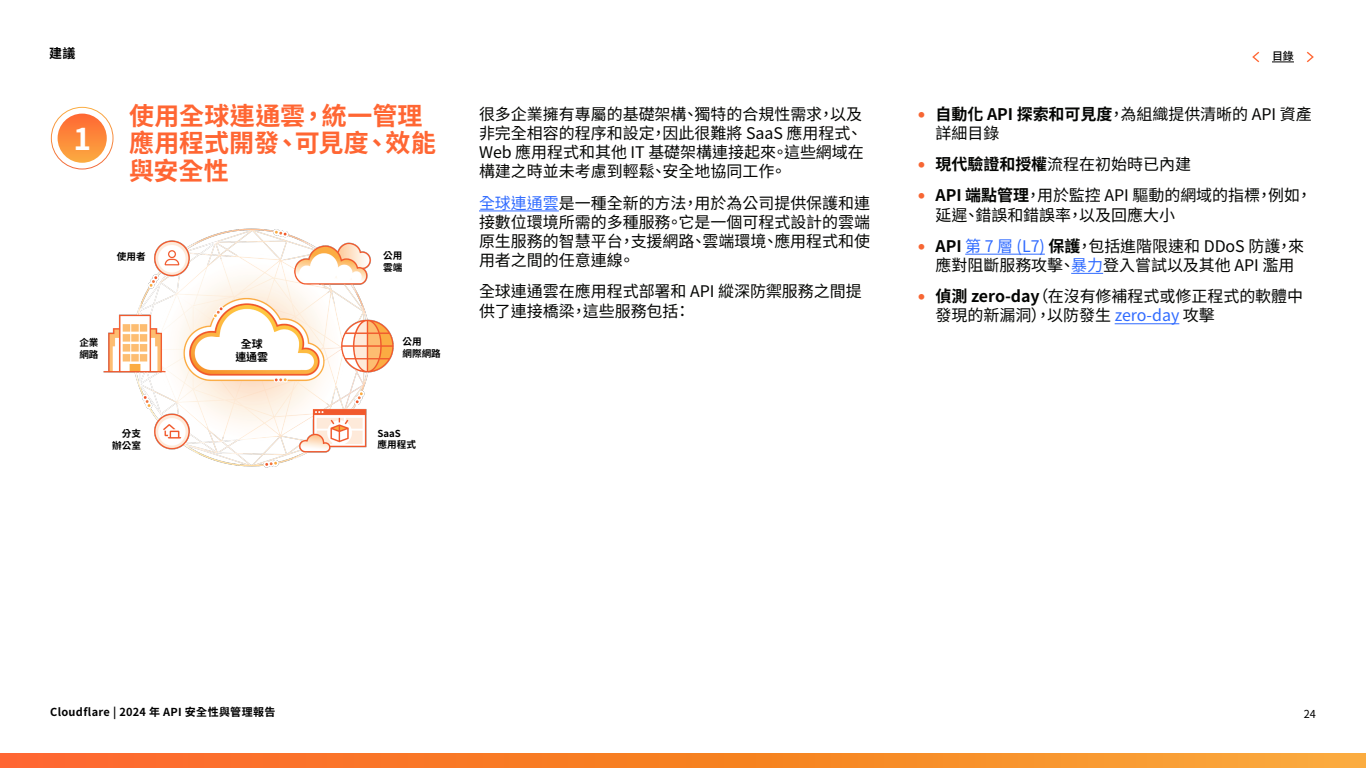
<style>
.page{position:relative;width:1366px;height:768px;background:#fff}
.page>*{position:absolute;margin:0;border:0;box-sizing:border-box;transform-origin:0 0}
.t1{font:700 30px "Noto Sans CJ Ktc";color:#fff}
.Chapter_Headline{font:700 25px/27.5px "Noto Sans CJ Ktc";letter-spacing:.005em;color:#f63}
.t2{font:16px/19.2px "Noto Sans CJ Ktc";color:#040503}
.Copy{font:700 13px "Noto Sans CJ Ktc";color:#000}
.t3{font:700 11px "Noto Sans CJ Ktc";letter-spacing:.03em;color:#000}
.t4{font:11px "Noto Sans CJ Ktc";color:#000}
.t5{font:500 11px "Noto Sans CJ Ktc";color:#000}
.t6{font:700 10.9px/13.1px "Noto Sans CJ Ktc";color:#000;text-align:center}
.t7{font:700 9.6px/11.5px "Noto Sans CJ Ktc";color:#000}
.s1{color:#306bff}
.s2{font-family:"Inter";font-weight:600;font-size:18px;color:#f76633}
.s3{font-weight:700}
</style>
<div class="page">
<svg style="left:1272px;top:62px;width:22px;height:1px"></svg>
<svg style="left:0;top:754px;width:1366px;height:14px;background:#f9842b"></svg>
<svg style="left:1307px;top:52px;width:7px;height:10px"></svg>
<svg style="left:1252px;top:52px;width:7px;height:10px"></svg>
<hr style="left:479px;top:211px;width:80px;height:1px;background:#306bff">
<hr style="left:965px;top:254px;width:80px;height:1px;background:#306bff">
<hr style="left:1071px;top:273px;width:32px;height:1px;background:#306bff">
<hr style="left:1115px;top:323px;width:64px;height:1px;background:#306bff">
<img style="left:103px;top:228px;width:291px;height:240px">
<div style="left:98px;top:246px;width:51px;height:23px;background:#fff"></div>
<div style="left:47px;top:335px;width:57px;height:27px;background:#fff"></div>
<div style="left:104px;top:430px;width:41px;height:20px;background:#fff"></div>
<div style="left:214px;top:338px;width:74px;height:27px;background:#fff"></div>
<div style="left:380px;top:251px;width:45px;height:22px;background:#fff"></div>
<div style="left:373px;top:426px;width:66px;height:27px;background:#fff"></div>
<svg style="left:51px;top:107px;width:62px;height:62px"></svg>
<div style="left:51px;top:107px;width:62px;height:62px;border:1px solid #fff;border-radius:50%"></div>
<div style="left:58px;top:114px;width:49px;height:49px;background:linear-gradient(to bottom,#ff6631,#fbb049);border-radius:25px"></div>
<p class="Copy" style="left:49px;top:46px;width:28px">建議</p>
<p class="t1" style="left:73px;top:122px;width:19px">1</p>
<p class="Chapter_Headline" style="left:129px;top:103px;width:309px">使用全球連通雲，統一管理應用程式開發、可見度、效能與安全性</p>
<p class="t7" style="left:117px;top:251px;width:30px">使用者</p>
<p class="t7" style="left:79px;top:337px;width:21px">企業網路</p>
<p class="t6" style="left:235px;top:338px;width:34px">全球連通雲</p>
<p class="t7" style="left:383px;top:250px;width:21px">公用雲端</p>
<p class="t7" style="left:403px;top:336px;width:40px">公用<br>網際網路</p>
<p class="t7" style="left:112px;top:428px;width:30px;text-align:right">分支辦公室</p>
<p class="t7" style="left:378px;top:428px;width:40px;line-height:10.6px">SaaS<br>應用程式</p>
<p class="t2" style="left:479px;top:105px;width:386px;text-align:justify">很多企業擁有專屬的基礎架構、獨特的合規性需求，以及非完全相容的程序和設定，因此很難將 SaaS 應用程式、Web 應用程式和其他 IT 基礎架構連接起來。這些網域在構建之時並未考慮到輕鬆、安全地協同工作。</p>
<p class="t2" style="left:479px;top:193px;width:393px;text-align:justify"><span class="s1">全球連通雲</span>是一種全新的方法，用於為公司提供保護和連接數位環境所需的多種服務。它是一個可程式設計的雲端原生服務的智慧平台，支援網路、雲端環境、應用程式和使用者之間的任意連線。</p>
<p class="t2" style="left:479px;top:282px;width:384px">全球連通雲在應用程式部署和 API 縱深防禦服務之間提供了連接橋梁，這些服務包括：</p>
<p class="t5" style="left:1272px;top:50px;width:23px">目錄</p>
<p class="t2" style="left:936px;top:105px;width:378px;text-indent:-18px"><span class="s2">•</span> <span class="s3">自動化 API 探索和可見度</span>，為組織提供清晰的 API 資產詳細目錄</p>
<p class="t2" style="left:918px;top:155px;width:275px"><span class="s2">•</span> <span class="s3">現代驗證和授權</span>流程在初始時已內建</p>
<p class="t2" style="left:936px;top:186px;width:378px;text-indent:-18px"><span class="s2">•</span> <span class="s3">API 端點管理</span>，用於監控 API 驅動的網域的指標，例如，延遲、錯誤和錯誤率，以及回應大小</p>
<p class="t2" style="left:918px;top:237px;width:388px;text-align:center"><span class="s2">•</span> <span class="s3">API</span> <span class="s1">第 7 層 (L7)</span> <span class="s3">保護</span>，包括進階限速和 DDoS 防護，來應對阻斷服務攻擊、<span class="s1">暴力</span>登入嘗試以及其他 API 濫用</p>
<p class="t2" style="left:935px;top:287px;width:369px;text-indent:-18px"><span class="s2">•</span> <span class="s3">偵測 zero-day</span>（在沒有修補程式或修正程式的軟體中發現的新漏洞），以防發生 <span class="s1">zero-day</span> 攻擊</p>
<p class="t3" style="left:50px;top:705px;width:227px">Cloudflare | 2024 年 API 安全性與管理報告</p>
<p class="t4" style="left:1304px;top:708px;width:14px">24</p>
</div>
